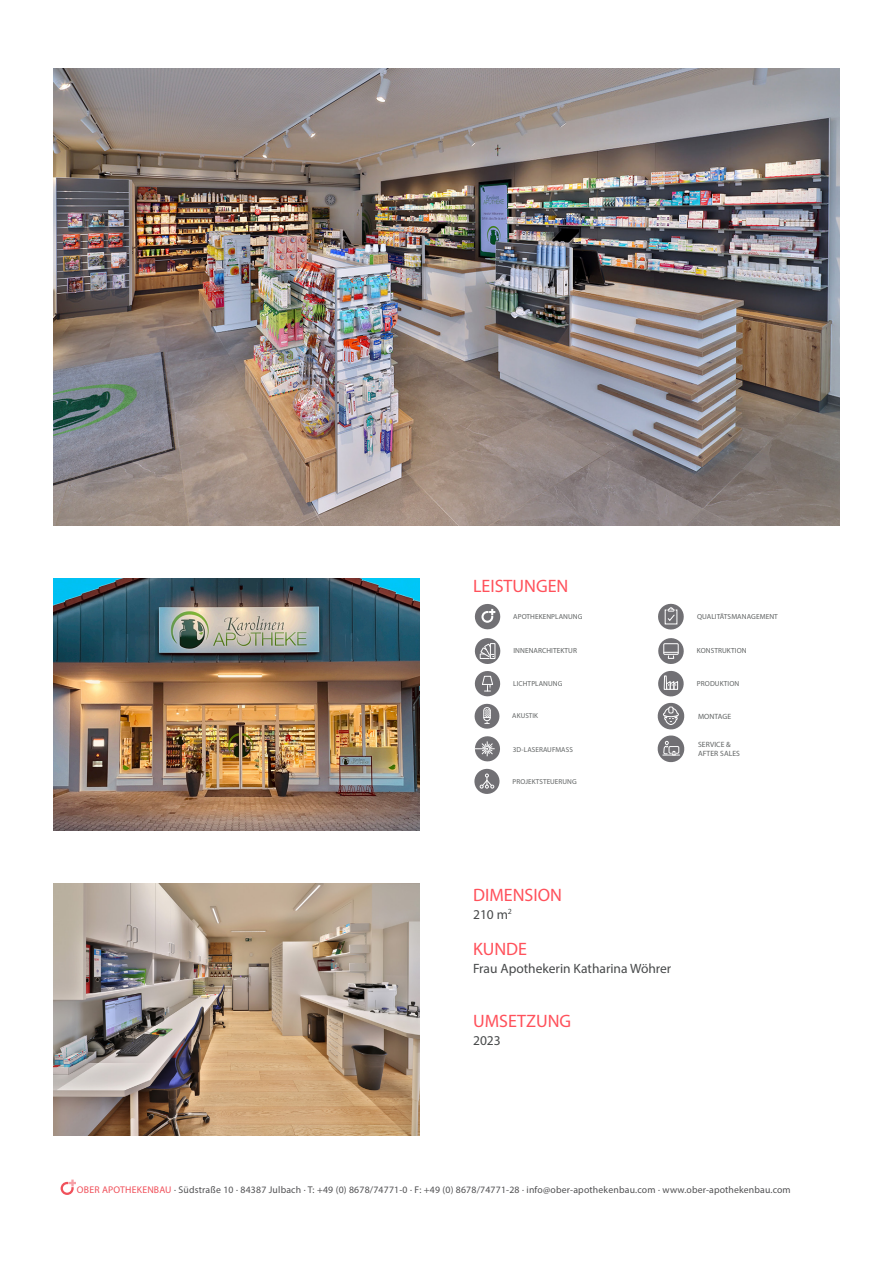
<style>
.page{position:relative;width:893px;height:1263px;background:#fff}
.page>*{position:absolute;margin:0;border:0;box-sizing:border-box;transform-origin:0 0}
.t1{font:18px "Myriad Pro";color:#ff515b}
.t2{font:13.5px "Myriad Pro";color:#47494a}
.t3{font:9.75px "Myriad Pro";letter-spacing:.02em;color:#505052}
.t4{font:500 7.65px/9px "Benton Sans";letter-spacing:.01em;color:#606363}
.t5{font:500 7.35px "Benton Sans";letter-spacing:.01em;color:#606363}
.t6{font:500 7.2px "Benton Sans";letter-spacing:.01em;color:#606363}
.t7{font:500 7.05px "Benton Sans";letter-spacing:.01em;color:#606363}
.s1{color:#f0515b}
</style>
<div class="page">
<svg style="left:657px;top:603px;width:28px;height:160px"></svg>
<div style="left:669px;top:746px;width:10px;height:8px;border:1px solid #fff"></div>
<svg style="left:474px;top:768px;width:26px;height:26px"></svg>
<svg style="left:480px;top:774px;width:14px;height:14px"></svg>
<img style="left:53px;top:68px;width:787px;height:457px">
<img style="left:53px;top:578px;width:367px;height:252px">
<img style="left:53px;top:883px;width:367px;height:252px">
<svg style="left:474px;top:604px;width:27px;height:158px"></svg>
<svg style="left:61px;top:1179px;width:15px;height:16px"></svg>
<h1 class="t1" style="left:473px;top:575px;width:97px">LEISTUNGEN</h1>
<p class="t6" style="left:513px;top:613px;width:71px">APOTHEKENPLANUNG</p>
<p class="t5" style="left:513px;top:646px;width:65px">INNENARCHITEKTUR</p>
<p class="t6" style="left:513px;top:679px;width:51px">LICHTPLANUNG</p>
<p class="t7" style="left:512px;top:712px;width:27px">AKUSTIK</p>
<p class="t6" style="left:513px;top:745px;width:62px">3D-LASERAUFMASS</p>
<p class="t6" style="left:512px;top:777px;width:66px">PROJEKTSTEUERUNG</p>
<p class="t5" style="left:697px;top:612px;width:82px">QUALITÄTSMANAGEMENT</p>
<p class="t5" style="left:697px;top:646px;width:51px">KONSTRUKTION</p>
<p class="t5" style="left:697px;top:679px;width:44px">PRODUKTION</p>
<p class="t4" style="left:698px;top:711px;width:35px">MONTAGE</p>
<p class="t4" style="left:698px;top:739px;width:43px">SERVICE &amp;<br>AFTER SALES</p>
<h1 class="t1" style="left:473px;top:883px;width:90px">DIMENSION</h1>
<h2 class="t2" style="left:473px;top:906px;width:40px">210 m<sup>2</sup></h2>
<h1 class="t1" style="left:473px;top:937px;width:56px">KUNDE</h1>
<h2 class="t2" style="left:473px;top:960px;width:200px">Frau Apothekerin Katharina Wöhrer</h2>
<h1 class="t1" style="left:473px;top:1009px;width:100px">UMSETZUNG</h1>
<h2 class="t2" style="left:473px;top:1032px;width:29px">2023</h2>
<p class="t3" style="left:77px;top:1184px;width:715px"><span class="s1">OBER APOTHEKENBAU</span> · Südstraße 10 · 84387 Julbach · T: +49 (0) 8678/74771-0 · F: +49 (0) 8678/74771-28 · info@ober-apothekenbau.com · www.ober-apothekenbau.com</p>
</div>
